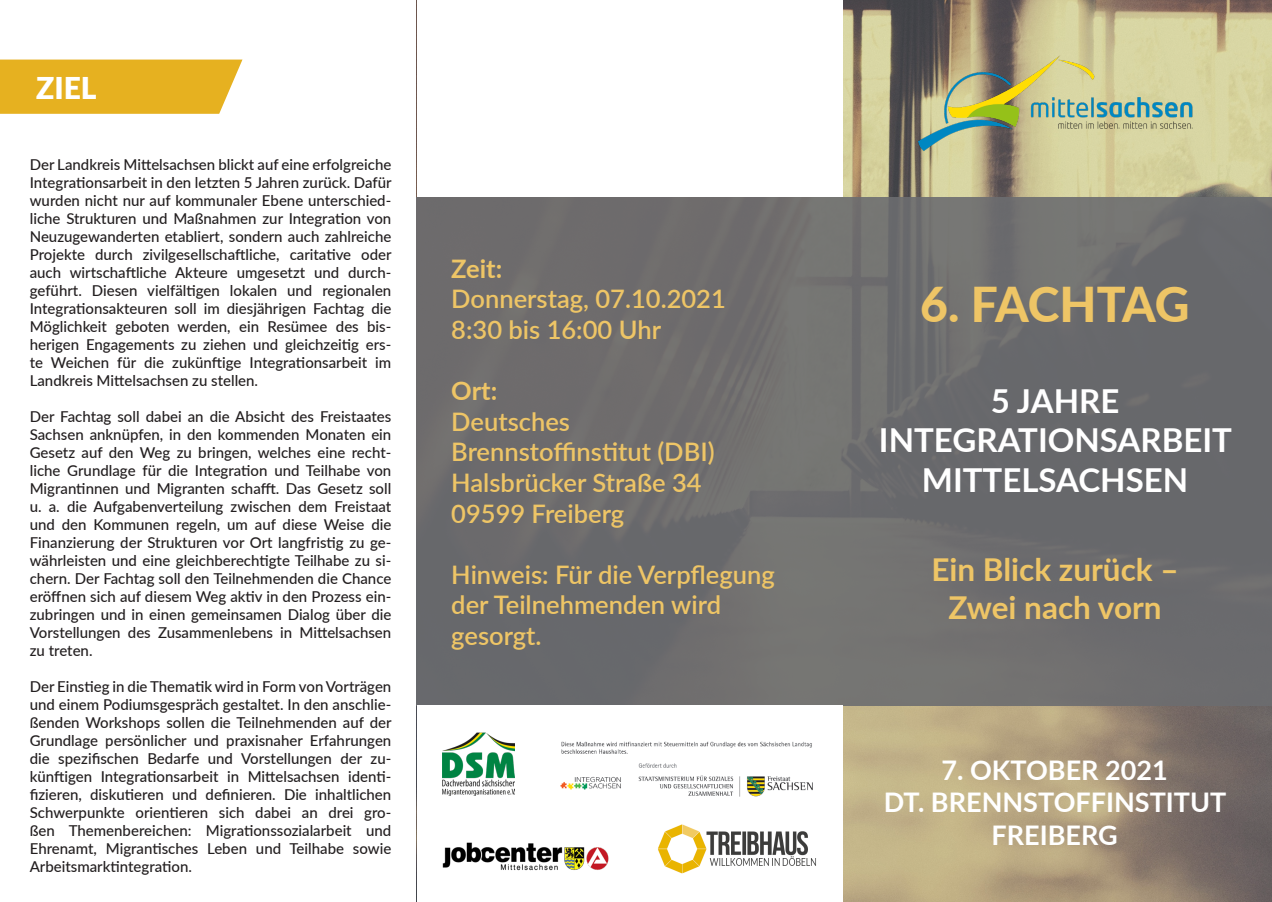
<style>
.page{position:relative;width:1272px;height:902px;background:#fff}
.page>*{position:absolute;margin:0;border:0;box-sizing:border-box;transform-origin:0 0}
.t1{font:800 48px "Lato";letter-spacing:-.025em;color:#eec566}
.t2{font:700 33px/39.6px "Lato";color:#fff;text-align:center}
.t3{font:700 31.5px "Lato";color:#eec566}
.t4{font:900 30px "Lato";color:#fff}
.t5{font:700 27px "Lato";color:#fff}
.t6{font:600 25.5px/30.6px "Lato";color:#eec566}
.t7{font:700 25.5px "Lato";color:#eec566}
.t8{font:500 15px/18px "Lato";color:#231f20;text-align:justify}
</style>
<div class="page">
<svg style="left:843px;top:0;width:428px;height:901px;background:#ab9e7f"></svg>
<div style="left:417px;top:197px;width:854px;height:508px;background:#6c6d70"></div>
<div style="left:0;top:60px;width:242px;height:54px;background:#e6b120"></div>
<img style="left:916px;top:49px;width:277px;height:108px">
<img style="left:560px;top:741px;width:253px;height:56px">
<img style="left:658px;top:824px;width:158px;height:50px">
<img style="left:442px;top:842px;width:167px;height:29px">
<img style="left:442px;top:732px;width:72px;height:63px">
<p class="t4" style="left:36px;top:65px;width:62px">ZIEL</p>
<p class="t8" style="left:30px;top:155px;width:363px">Der Landkreis Mittelsachsen blickt auf eine erfolgreiche Integrationsarbeit in den letzten 5 Jahren zurück. Dafür wurden nicht nur auf kommunaler Ebene unterschied&shy;liche Strukturen und Maßnahmen zur Integration von Neuzugewanderten etabliert, sondern auch zahlreiche Projekte durch zivilgesellschaftliche, caritative oder auch wirtschaftliche Akteure umgesetzt und durch&shy;geführt. Diesen vielfältigen lokalen und regionalen Integrationsakteuren soll im diesjährigen Fachtag die Möglichkeit geboten werden, ein Resümee des bis&shy;herigen Engagements zu ziehen und gleichzeitig ers&shy;te Weichen für die zukünftige Integrationsarbeit im Landkreis Mittelsachsen zu stellen.</p>
<p class="t8" style="left:30px;top:407px;width:363px">Der Fachtag soll dabei an die Absicht des Freistaates Sachsen anknüpfen, in den kommenden Monaten ein Gesetz auf den Weg zu bringen, welches eine recht&shy;liche Grundlage für die Integration und Teilhabe von Migrantinnen und Migranten schafft. Das Gesetz soll u. a. die Aufgabenverteilung zwischen dem Freistaat und den Kommunen regeln, um auf diese Weise die Finanzierung der Strukturen vor Ort langfristig zu ge&shy;währleisten und eine gleichberechtigte Teilhabe zu si&shy;chern. Der Fachtag soll den Teilnehmenden die Chance eröffnen sich auf diesem Weg aktiv in den Prozess ein&shy;zubringen und in einen gemeinsamen Dialog über die Vorstellungen des Zusammenlebens in Mittelsachsen zu treten.</p>
<p class="t8" style="left:30px;top:677px;width:363px">Der Einstieg in die Thematik wird in Form von Vorträgen und einem Podiumsgespräch gestaltet. In den anschlie&shy;ßenden Workshops sollen die Teilnehmenden auf der Grundlage persönlicher und praxisnaher Erfahrungen die spezifischen Bedarfe und Vorstellungen der zu&shy;künftigen Integrationsarbeit in Mittelsachsen identi&shy;fizieren, diskutieren und definieren. Die inhaltlichen Schwerpunkte orientieren sich dabei an drei gro&shy;ßen Themenbereichen: Migrationssozialarbeit und Ehrenamt, Migrantisches Leben und Teilhabe sowie Arbeitsmarktintegration.</p>
<p class="t7" style="left:451px;top:249px;width:53px">Zeit:</p>
<p class="t6" style="left:451px;top:282px;width:276px">Donnerstag, 07.10.2021</p>
<p class="t6" style="left:451px;top:313px;width:211px">8:30 bis 16:00 Uhr</p>
<p class="t7" style="left:451px;top:372px;width:47px">Ort:</p>
<p class="t6" style="left:451px;top:405px;width:120px">Deutsches</p>
<p class="t6" style="left:451px;top:435px;width:265px">Brennstoffinstitut (DBI)</p>
<p class="t6" style="left:451px;top:466px;width:252px">Halsbrücker Straße 34</p>
<p class="t6" style="left:451px;top:497px;width:174px">09599 Freiberg</p>
<p class="t6" style="left:451px;top:558px;width:325px">Hinweis: Für die Verpflegung der Teilnehmenden wird</p>
<p class="t6" style="left:451px;top:619px;width:92px">gesorgt.</p>
<p class="t1" style="left:920px;top:268px;width:271px">6. FACHTAG</p>
<p class="t2" style="left:990px;top:379px;width:130px">5 JAHRE</p>
<p class="t2" style="left:879px;top:419px;width:354px">INTEGRATIONSARBEIT<br>MITTELSACHSEN</p>
<p class="t3" style="left:931px;top:546px;width:249px">Ein Blick zurück –</p>
<p class="t3" style="left:948px;top:584px;width:215px">Zwei nach vorn</p>
<p class="t5" style="left:941px;top:750px;width:228px">7. OKTOBER 2021</p>
<p class="t5" style="left:883px;top:782px;width:344px">DT. BRENNSTOFFINSTITUT</p>
<p class="t5" style="left:991px;top:815px;width:128px">FREIBERG</p>
</div>
